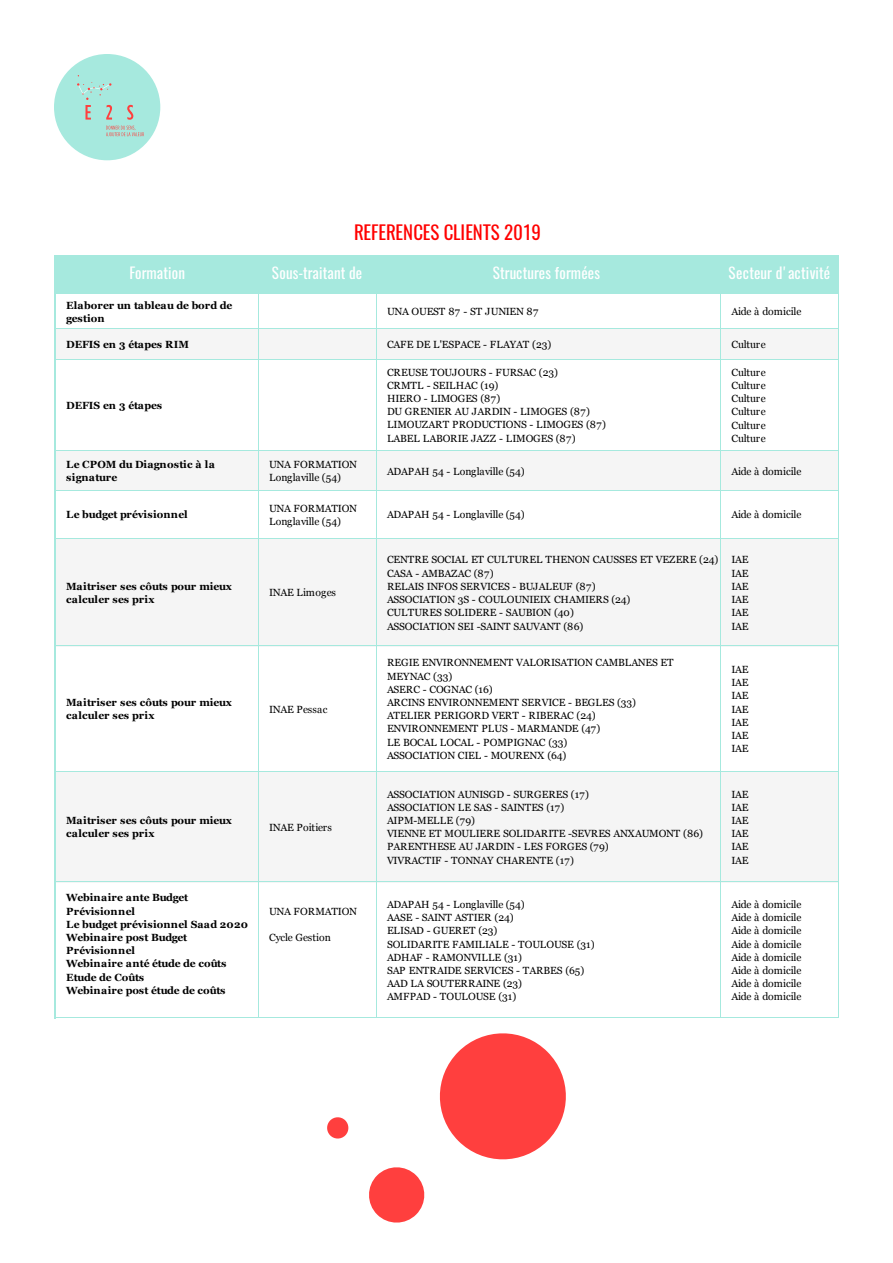
<style>
.page{position:relative;width:893px;height:1263px;background:#fff}
.page>*{position:absolute;margin:0;border:0;box-sizing:border-box;transform-origin:0 0}
.t1{font:18.9px "Oswald";letter-spacing:-.005em;color:#f00}
.t2{font:15.15px "Oswald";letter-spacing:.01em;color:#fff}
.t3{font:10.35px/13.2px "Georgia";letter-spacing:-.015em;color:#000}
.t4{font:700 10.35px/13.2px "Georgia";color:#000}
.t5{font:700 10.35px "Georgia";letter-spacing:-.02em;color:#000}
.t6{font:700 10.35px "Georgia";letter-spacing:-.025em;color:#000}
</style>
<div class="page">
<div style="left:54px;top:54px;width:106px;height:106px;background:#a6e9de;border-radius:50%"></div>
<svg style="left:77px;top:82px;width:35px;height:38px"></svg>
<svg style="left:127px;top:105px;width:6px;height:15px"></svg>
<svg style="left:106px;top:126px;width:38px;height:10px"></svg>
<div style="left:56px;top:256px;width:783px;height:38px;background:#a6e9de"></div>
<div style="left:56px;top:328px;width:783px;height:32px;background:#f5f5f5"></div>
<div style="left:56px;top:450px;width:783px;height:41px;background:#f5f5f5"></div>
<div style="left:56px;top:538px;width:783px;height:108px;background:#f5f5f5"></div>
<div style="left:56px;top:771px;width:783px;height:111px;background:#f5f5f5"></div>
<hr style="left:54px;top:255px;width:2px;height:763px;background:#a6e9de">
<hr style="left:258px;top:257px;width:1px;height:761px;background:#a6e9de">
<hr style="left:376px;top:257px;width:1px;height:761px;background:#a6e9de">
<hr style="left:720px;top:257px;width:1px;height:761px;background:#a6e9de">
<hr style="left:838px;top:257px;width:1px;height:761px;background:#a6e9de">
<hr style="left:56px;top:255px;width:783px;height:2px;background:#a6e9de">
<hr style="left:56px;top:328px;width:783px;height:1px;background:#a6e9de">
<hr style="left:56px;top:359px;width:783px;height:1px;background:#a6e9de">
<hr style="left:56px;top:450px;width:783px;height:1px;background:#a6e9de">
<hr style="left:56px;top:490px;width:783px;height:1px;background:#a6e9de">
<hr style="left:56px;top:538px;width:783px;height:1px;background:#a6e9de">
<hr style="left:56px;top:645px;width:783px;height:1px;background:#a6e9de">
<hr style="left:56px;top:771px;width:783px;height:1px;background:#a6e9de">
<hr style="left:56px;top:881px;width:783px;height:1px;background:#a6e9de">
<hr style="left:56px;top:1017px;width:783px;height:1px;background:#a6e9de">
<svg style="left:369px;top:1167px;width:56px;height:56px"></svg>
<svg style="left:327px;top:1117px;width:22px;height:22px"></svg>
<svg style="left:439px;top:1033px;width:127px;height:127px"></svg>
<h1 class="t1" style="left:354px;top:215px;width:188px">REFERENCES CLIENTS 2019</h1>
<h2 class="t2" style="left:129px;top:260px;width:57px">Formation</h2>
<h2 class="t2" style="left:272px;top:260px;width:92px">Sous-traitant de</h2>
<h2 class="t2" style="left:493px;top:260px;width:109px">Structures formées</h2>
<h2 class="t2" style="left:729px;top:260px;width:103px">Secteur d'activité</h2>
<p class="t4" style="left:66px;top:298px;width:168px">Elaborer un tableau de bord de gestion</p>
<p class="t3" style="left:387px;top:305px;width:153px">UNA OUEST 87 - ST JUNIEN 87</p>
<p class="t3" style="left:731px;top:305px;width:72px">Aide à domicile</p>
<p class="t5" style="left:66px;top:337px;width:124px">DEFIS en 3 étapes RIM</p>
<p class="t3" style="left:387px;top:338px;width:166px">CAFE DE L'ESPACE - FLAYAT (23)</p>
<p class="t3" style="left:731px;top:338px;width:36px">Culture</p>
<p class="t6" style="left:66px;top:397px;width:97px">DEFIS en 3 étapes</p>
<p class="t3" style="left:387px;top:365px;width:220px">CREUSE TOUJOURS - FURSAC (23)<br>CRMTL - SEILHAC (19)<br>HIERO - LIMOGES (87)<br>DU GRENIER AU JARDIN - LIMOGES (87)<br>LIMOUZART PRODUCTIONS - LIMOGES (87)<br>LABEL LABORIE JAZZ - LIMOGES (87)</p>
<p class="t3" style="left:731px;top:365px;width:36px;text-align:justify">Culture Culture Culture Culture Culture Culture</p>
<p class="t4" style="left:66px;top:457px;width:150px">Le CPOM du Diagnostic à la signature</p>
<p class="t3" style="left:269px;top:457px;width:90px">UNA FORMATION<br>Longlaville (54)</p>
<p class="t3" style="left:387px;top:464px;width:139px">ADAPAH 54 - Longlaville (54)</p>
<p class="t3" style="left:731px;top:464px;width:72px">Aide à domicile</p>
<p class="t4" style="left:66px;top:507px;width:123px">Le budget prévisionnel</p>
<p class="t3" style="left:269px;top:501px;width:90px">UNA FORMATION<br>Longlaville (54)</p>
<p class="t3" style="left:387px;top:507px;width:139px">ADAPAH 54 - Longlaville (54)</p>
<p class="t3" style="left:731px;top:507px;width:72px">Aide à domicile</p>
<p class="t4" style="left:66px;top:579px;width:167px">Maitriser ses côuts pour mieux calculer ses prix</p>
<p class="t3" style="left:269px;top:586px;width:68px">INAE Limoges</p>
<p class="t4" style="left:66px;top:695px;width:167px">Maitriser ses côuts pour mieux calculer ses prix</p>
<p class="t3" style="left:269px;top:702px;width:60px">INAE Pessac</p>
<p class="t4" style="left:66px;top:813px;width:167px">Maitriser ses côuts pour mieux calculer ses prix</p>
<p class="t3" style="left:269px;top:820px;width:64px">INAE Poitiers</p>
<p class="t4" style="left:66px;top:890px;width:183px">Webinaire ante Budget<br>Prévisionnel<br>Le budget prévisionnel Saad 2020<br>Webinaire post Budget<br>Prévisionnel<br>Webinaire anté étude de coûts<br>Etude de Coûts<br>Webinaire post étude de coûts</p>
<p class="t3" style="left:269px;top:904px;width:90px">UNA FORMATION</p>
<p class="t3" style="left:269px;top:930px;width:63px">Cycle Gestion</p>
<p class="t3" style="left:387px;top:553px;width:333px">CENTRE SOCIAL ET CULTUREL THENON CAUSSES ET VEZERE (24)<br>CASA - AMBAZAC (87)<br>RELAIS INFOS SERVICES - BUJALEUF (87)<br>ASSOCIATION 3S - COULOUNIEIX CHAMIERS (24)<br>CULTURES SOLIDERE - SAUBION (40)<br>ASSOCIATION SEI -SAINT SAUVANT (86)</p>
<p class="t3" style="left:731px;top:553px;width:19px;text-align:justify">IAE IAE IAE IAE IAE IAE</p>
<p class="t3" style="left:387px;top:656px;width:288px">REGIE ENVIRONNEMENT VALORISATION CAMBLANES ET<br>MEYNAC (33)<br>ASERC - COGNAC (16)<br>ARCINS ENVIRONNEMENT SERVICE - BEGLES (33)<br>ATELIER PERIGORD VERT - RIBERAC (24)<br>ENVIRONNEMENT PLUS - MARMANDE (47)<br>LE BOCAL LOCAL - POMPIGNAC (33)<br>ASSOCIATION CIEL - MOURENX (64)</p>
<p class="t3" style="left:731px;top:662px;width:19px;text-align:justify">IAE IAE IAE IAE IAE IAE IAE</p>
<p class="t3" style="left:387px;top:787px;width:318px">ASSOCIATION AUNISGD - SURGERES (17)<br>ASSOCIATION LE SAS - SAINTES (17)<br>AIPM-MELLE (79)<br>VIENNE ET MOULIERE SOLIDARITE -SEVRES ANXAUMONT (86)<br>PARENTHESE AU JARDIN - LES FORGES (79)<br>VIVRACTIF - TONNAY CHARENTE (17)</p>
<p class="t3" style="left:731px;top:787px;width:19px;text-align:justify">IAE IAE IAE IAE IAE IAE</p>
<p class="t3" style="left:387px;top:897px;width:209px">ADAPAH 54 - Longlaville (54)<br>AASE - SAINT ASTIER (24)<br>ELISAD - GUERET (23)<br>SOLIDARITE FAMILIALE - TOULOUSE (31)<br>ADHAF - RAMONVILLE (31)<br>SAP ENTRAIDE SERVICES - TARBES (65)<br>AAD LA SOUTERRAINE (23)<br>AMFPAD - TOULOUSE (31)</p>
<p class="t3" style="left:731px;top:897px;width:72px;text-align:justify">Aide à domicile Aide à domicile Aide à domicile Aide à domicile Aide à domicile Aide à domicile Aide à domicile Aide à domicile</p>
</div>
